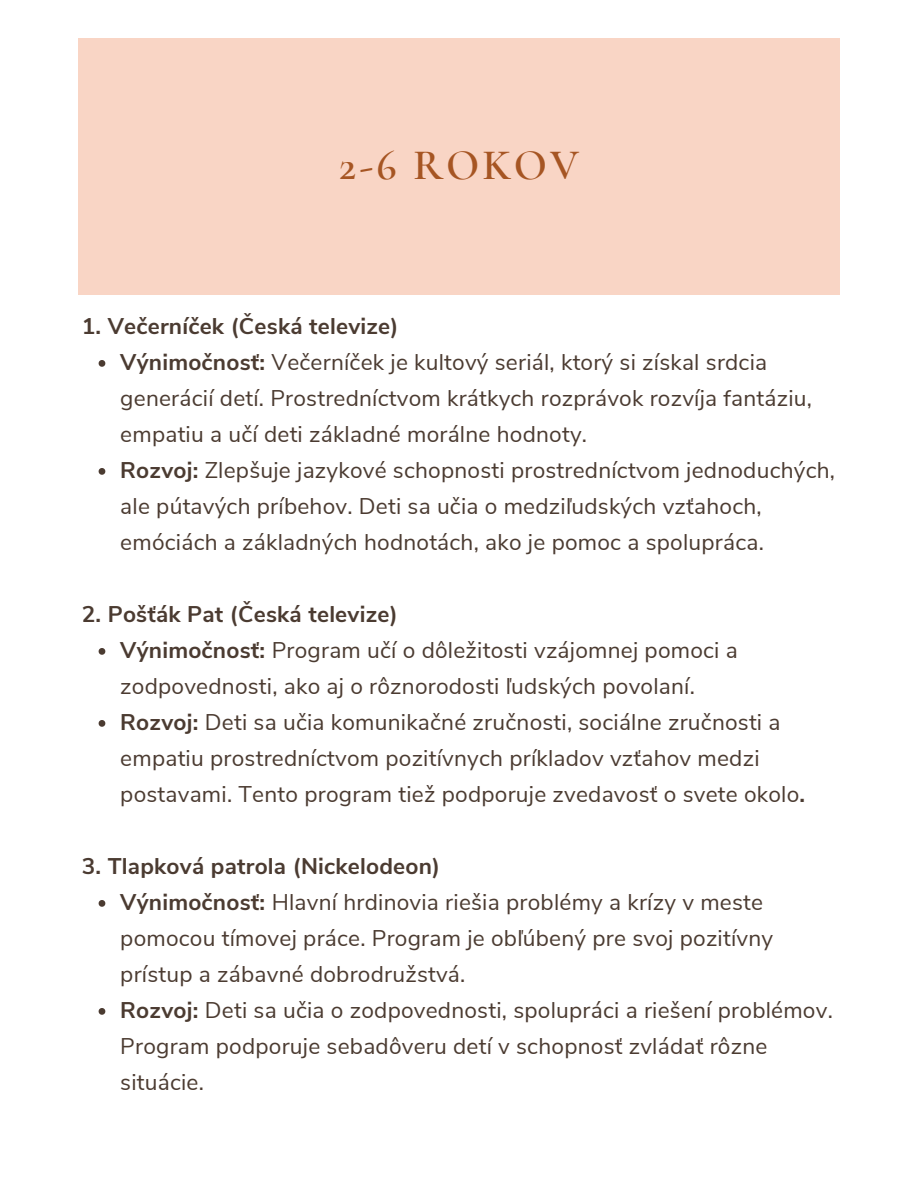
<style>
.page{position:relative;width:918px;height:1188px;background:#fff}
.page>*{position:absolute;margin:0;border:0;box-sizing:border-box;transform-origin:0 0}
.t1{font:600 43.5px "Cormorant Garamond";letter-spacing:.07em;color:#a65523}
.t2{font:22.65px/36px "Nunito Sans";letter-spacing:.01em;color:#4b3b31}
.t3{font:700 22.65px "Nunito Sans";letter-spacing:.01em;color:#4b3b31}
.s1{font-weight:700}
</style>
<div class="page">
<div style="left:78px;top:39px;width:762px;height:256px;background:#f9d1bf"></div>
<svg style="left:99px;top:360px;width:6px;height:7px"></svg>
<svg style="left:99px;top:468px;width:6px;height:7px"></svg>
<svg style="left:99px;top:648px;width:6px;height:7px"></svg>
<svg style="left:99px;top:720px;width:6px;height:7px"></svg>
<svg style="left:99px;top:900px;width:6px;height:7px"></svg>
<svg style="left:99px;top:1008px;width:6px;height:7px"></svg>
<h1 class="t1" style="left:339px;top:139px;width:242px">2-6 ROKOV</h1>
<h2 class="t3" style="left:82px;top:311px;width:318px">1. Večerníček (Česká televize)</h2>
<p class="t2" style="left:120px;top:345px;width:693px"><span class="s1">Výnimočnosť:</span> Večerníček je kultový seriál, ktorý si získal srdcia generácií detí. Prostredníctvom krátkych rozprávok rozvíja fantáziu, empatiu a učí deti základné morálne hodnoty.</p>
<p class="t2" style="left:120px;top:453px;width:716px"><span class="s1">Rozvoj:</span> Zlepšuje jazykové schopnosti prostredníctvom jednoduchých, ale pútavých príbehov. Deti sa učia o medziľudských vzťahoch, emóciách a základných hodnotách, ako je pomoc a spolupráca.</p>
<h2 class="t3" style="left:82px;top:599px;width:318px">2. Pošťák Pat (Česká televize)</h2>
<p class="t2" style="left:120px;top:633px;width:619px"><span class="s1">Výnimočnosť:</span> Program učí o dôležitosti vzájomnej pomoci a zodpovednosti, ako aj o rôznorodosti ľudských povolaní.</p>
<p class="t2" style="left:120px;top:705px;width:686px"><span class="s1">Rozvoj:</span> Deti sa učia komunikačné zručnosti, sociálne zručnosti a empatiu prostredníctvom pozitívnych príkladov vzťahov medzi postavami. Tento program tiež podporuje zvedavosť o svete okolo<span class="s1">.</span></p>
<h2 class="t3" style="left:82px;top:851px;width:360px">3. Tlapková patrola (Nickelodeon)</h2>
<p class="t2" style="left:120px;top:885px;width:654px"><span class="s1">Výnimočnosť:</span> Hlavní hrdinovia riešia problémy a krízy v meste pomocou tímovej práce. Program je obľúbený pre svoj pozitívny prístup a zábavné dobrodružstvá.</p>
<p class="t2" style="left:120px;top:993px;width:714px"><span class="s1">Rozvoj:</span> Deti sa učia o zodpovednosti, spolupráci a riešení problémov.<br>Program podporuje sebadôveru detí v schopnosť zvládať rôzne situácie.</p>
</div>
